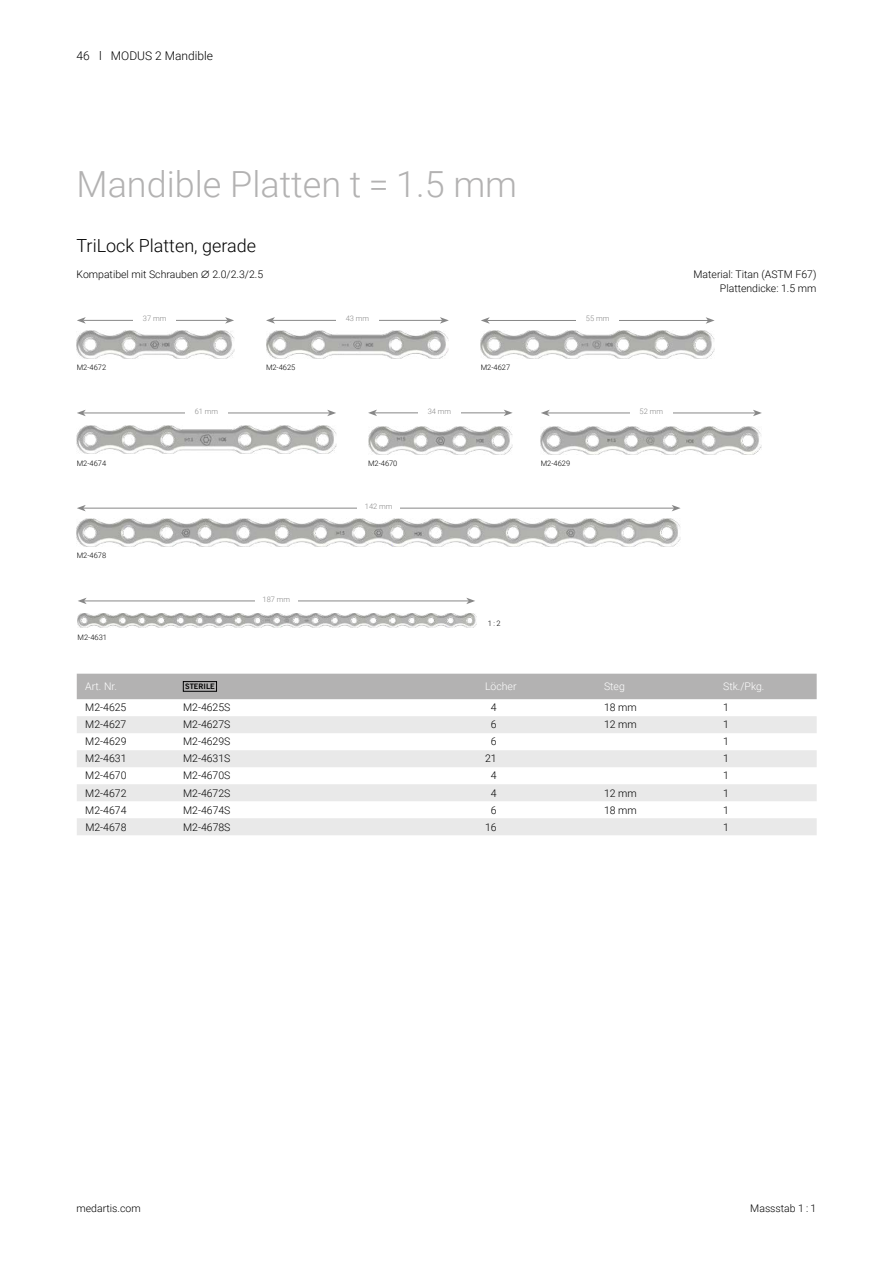
<style>
.page{position:relative;width:893px;height:1263px;background:#fff}
.page>*{position:absolute;margin:0;border:0;box-sizing:border-box;transform-origin:0 0}
.t1{font:300 36px "Roboto";color:#b3b2b2}
.t2{font:300 18px "Roboto";color:#000}
.t3{font:300 12px "Roboto";color:#000}
.t4{font:300 10.5px/13.5px "Roboto";color:#000;text-align:right}
.t5{font:300 10.5px "Roboto";color:#fff}
.t6{font:300 7.5px "Roboto";color:#000}
.t7{font:300 7.5px "Roboto";color:#878787}
.t8{font:7.5px "Trade Gothic LT Com Bd 2";color:#000}
</style>
<div class="page">
<div style="left:77px;top:674px;width:740px;height:25px;background:#b3b2b2"></div>
<svg style="left:77px;top:716px;width:740px;height:119px;fill:#e9e9e9"></svg>
<div style="left:183px;top:681px;width:34px;height:10px;border:1px solid #020203"></div>
<hr style="left:84px;top:601px;width:385px;height:1px;background:#878787">
<svg style="left:466px;top:598px;width:9px;height:6px"></svg>
<svg style="left:78px;top:598px;width:9px;height:6px"></svg>
<div style="left:255px;top:596px;width:43px;height:8px;background:#fff"></div>
<img style="left:78px;top:613px;width:398px;height:14px">
<hr style="left:83px;top:320px;width:145px;height:1px;background:#878787">
<svg style="left:225px;top:317px;width:9px;height:7px"></svg>
<svg style="left:77px;top:317px;width:9px;height:7px"></svg>
<div style="left:133px;top:315px;width:43px;height:9px;background:#fff"></div>
<hr style="left:273px;top:320px;width:169px;height:1px;background:#878787">
<svg style="left:440px;top:317px;width:9px;height:7px"></svg>
<svg style="left:266px;top:317px;width:9px;height:7px"></svg>
<div style="left:336px;top:315px;width:43px;height:9px;background:#fff"></div>
<hr style="left:487px;top:320px;width:221px;height:1px;background:#878787">
<svg style="left:706px;top:317px;width:9px;height:7px"></svg>
<svg style="left:481px;top:317px;width:9px;height:7px"></svg>
<div style="left:576px;top:315px;width:43px;height:9px;background:#fff"></div>
<img style="left:266px;top:330px;width:183px;height:29px">
<img style="left:481px;top:331px;width:234px;height:28px">
<img style="left:77px;top:330px;width:157px;height:29px">
<hr style="left:83px;top:508px;width:591px;height:1px;background:#878787">
<svg style="left:672px;top:505px;width:9px;height:6px"></svg>
<svg style="left:77px;top:505px;width:9px;height:6px"></svg>
<div style="left:357px;top:503px;width:43px;height:9px;background:#fff"></div>
<img style="left:77px;top:518px;width:604px;height:28px">
<hr style="left:375px;top:413px;width:131px;height:1px;background:#878787">
<svg style="left:504px;top:410px;width:9px;height:6px"></svg>
<svg style="left:368px;top:410px;width:9px;height:6px"></svg>
<div style="left:418px;top:408px;width:43px;height:8px;background:#fff"></div>
<hr style="left:547px;top:413px;width:208px;height:1px;background:#878787">
<svg style="left:753px;top:410px;width:9px;height:6px"></svg>
<svg style="left:541px;top:410px;width:9px;height:6px"></svg>
<div style="left:630px;top:408px;width:43px;height:8px;background:#fff"></div>
<hr style="left:83px;top:413px;width:247px;height:1px;background:#878787">
<svg style="left:327px;top:410px;width:9px;height:6px"></svg>
<svg style="left:77px;top:410px;width:9px;height:6px"></svg>
<div style="left:185px;top:408px;width:43px;height:8px;background:#fff"></div>
<img style="left:541px;top:426px;width:221px;height:28px">
<img style="left:77px;top:426px;width:259px;height:28px">
<img style="left:368px;top:426px;width:145px;height:28px">
<p class="t3" style="left:77px;top:47px;width:138px">46 l MODUS 2 Mandible</p>
<h1 class="t1" style="left:77px;top:159px;width:442px">Mandible Platten t = 1.5 mm</h1>
<h2 class="t2" style="left:77px;top:233px;width:181px">TriLock Platten, gerade</h2>
<p class="t4" style="left:77px;top:267px;width:123px">Kompatibel mit Schrauben</p>
<p class="t4" style="left:212px;top:267px;width:52px">2.0/2.3/2.5</p>
<p class="t4" style="left:694px;top:267px;width:124px">Material: Titan (ASTM F67)<br>Plattendicke: 1.5 mm</p>
<p class="t7" style="left:143px;top:313px;width:25px">37 mm</p>
<p class="t7" style="left:346px;top:313px;width:25px">43 mm</p>
<p class="t7" style="left:586px;top:313px;width:25px">55 mm</p>
<p class="t6" style="left:77px;top:362px;width:31px">M2-4672</p>
<p class="t6" style="left:266px;top:362px;width:31px">M2-4625</p>
<p class="t6" style="left:481px;top:362px;width:31px">M2-4627</p>
<p class="t7" style="left:195px;top:406px;width:25px">61 mm</p>
<p class="t7" style="left:428px;top:406px;width:25px">34 mm</p>
<p class="t7" style="left:640px;top:406px;width:25px">52 mm</p>
<p class="t6" style="left:77px;top:458px;width:31px">M2-4674</p>
<p class="t6" style="left:368px;top:458px;width:31px">M2-4670</p>
<p class="t6" style="left:541px;top:458px;width:31px">M2-4629</p>
<p class="t6" style="left:77px;top:550px;width:31px">M2-4678</p>
<p class="t6" style="left:78px;top:632px;width:31px">M2-4631</p>
<p class="t7" style="left:263px;top:594px;width:29px">187 mm</p>
<p class="t7" style="left:365px;top:501px;width:29px">142 mm</p>
<p class="t6" style="left:488px;top:618px;width:14px">1 : 2</p>
<p class="t5" style="left:85px;top:679px;width:33px">Art. Nr.</p>
<p class="t8" style="left:185px;top:682px;width:31px">STERILE</p>
<p class="t5" style="left:485px;top:679px;width:33px">Löcher</p>
<p class="t5" style="left:604px;top:679px;width:22px">Steg</p>
<p class="t5" style="left:723px;top:679px;width:43px">Stk./Pkg.</p>
<p class="t4" style="left:85px;top:700px;width:43px">M2-4625</p>
<p class="t4" style="left:183px;top:700px;width:49px">M2-4625S</p>
<p class="t4" style="left:491px;top:700px;width:7px">4</p>
<p class="t4" style="left:604px;top:700px;width:34px">18 mm</p>
<p class="t4" style="left:723px;top:700px;width:7px">1</p>
<p class="t4" style="left:85px;top:717px;width:43px">M2-4627</p>
<p class="t4" style="left:183px;top:717px;width:49px">M2-4627S</p>
<p class="t4" style="left:491px;top:717px;width:7px">6</p>
<p class="t4" style="left:604px;top:717px;width:34px">12 mm</p>
<p class="t4" style="left:723px;top:717px;width:7px">1</p>
<p class="t4" style="left:85px;top:734px;width:43px">M2-4629</p>
<p class="t4" style="left:183px;top:734px;width:49px">M2-4629S</p>
<p class="t4" style="left:491px;top:734px;width:7px">6</p>
<p class="t4" style="left:723px;top:734px;width:7px">1</p>
<p class="t4" style="left:85px;top:752px;width:43px">M2-4631</p>
<p class="t4" style="left:183px;top:752px;width:49px">M2-4631S</p>
<p class="t4" style="left:485px;top:752px;width:13px">21</p>
<p class="t4" style="left:723px;top:752px;width:7px">1</p>
<p class="t4" style="left:85px;top:769px;width:43px">M2-4670</p>
<p class="t4" style="left:183px;top:769px;width:49px">M2-4670S</p>
<p class="t4" style="left:491px;top:769px;width:7px">4</p>
<p class="t4" style="left:723px;top:769px;width:7px">1</p>
<p class="t4" style="left:85px;top:786px;width:43px">M2-4672</p>
<p class="t4" style="left:183px;top:786px;width:49px">M2-4672S</p>
<p class="t4" style="left:491px;top:786px;width:7px">4</p>
<p class="t4" style="left:604px;top:786px;width:34px">12 mm</p>
<p class="t4" style="left:723px;top:786px;width:7px">1</p>
<p class="t4" style="left:85px;top:803px;width:43px">M2-4674</p>
<p class="t4" style="left:183px;top:803px;width:49px">M2-4674S</p>
<p class="t4" style="left:491px;top:803px;width:7px">6</p>
<p class="t4" style="left:604px;top:803px;width:34px">18 mm</p>
<p class="t4" style="left:723px;top:803px;width:7px">1</p>
<p class="t4" style="left:85px;top:820px;width:43px">M2-4678</p>
<p class="t4" style="left:183px;top:820px;width:49px">M2-4678S</p>
<p class="t4" style="left:485px;top:820px;width:13px">16</p>
<p class="t4" style="left:723px;top:820px;width:7px">1</p>
<p class="t4" style="left:77px;top:1201px;width:66px">medartis.com</p>
<p class="t4" style="left:750px;top:1201px;width:68px">Massstab 1 : 1</p>
</div>
